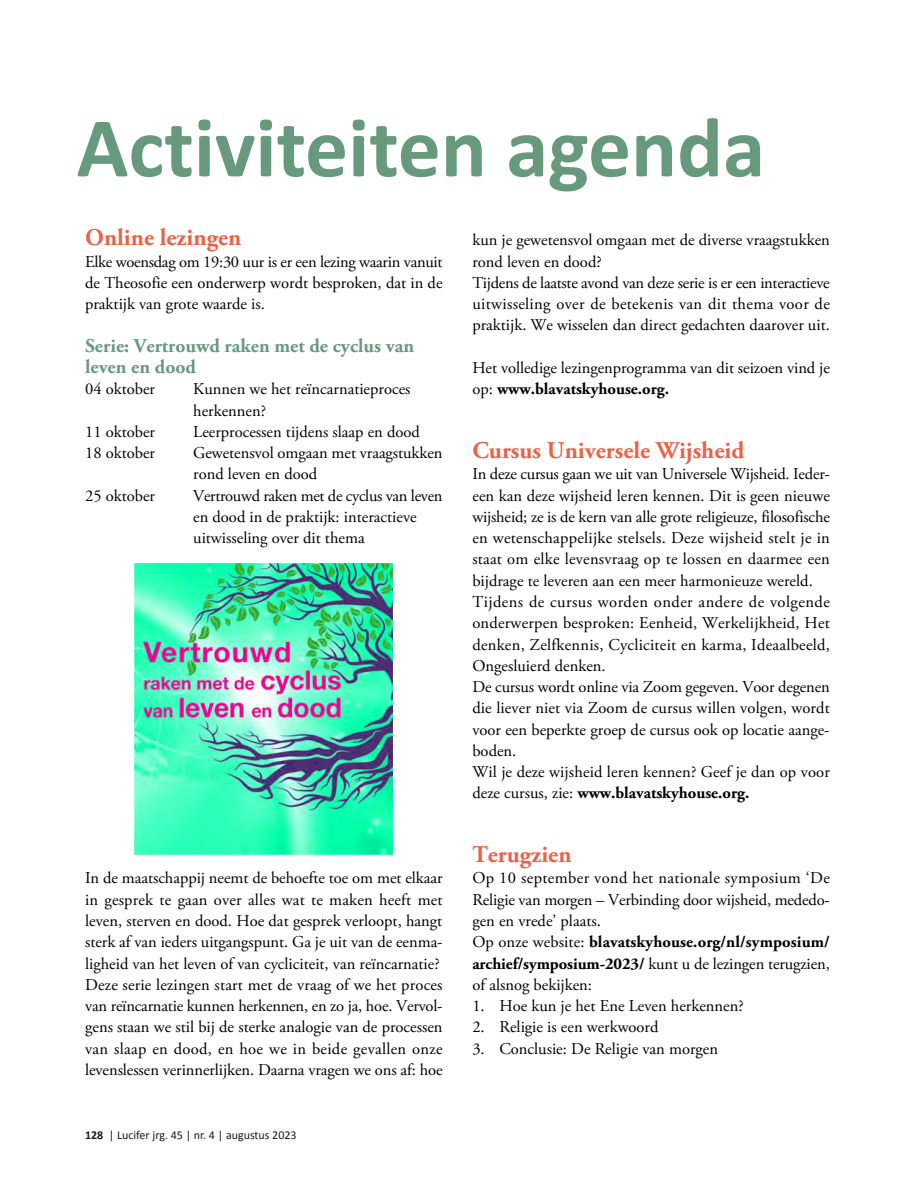
<style>
.page{position:relative;width:915px;height:1191px;background:#fff}
.page>*{position:absolute;margin:0;border:0;box-sizing:border-box;transform-origin:0 0}
.t1{font:700 85.5px "Calibri";color:#67997d}
.t2{font:700 24px "Adobe Garamond Pro";color:#ea6348}
.t3{font:700 19.5px/21.3px "Adobe Garamond Pro";color:#67997d}
.t4{font:16.5px/21.3px "Adobe Garamond Pro";color:#000}
.t5{font:12px "Calibri";color:#1a171b}
.s1{font-weight:700}
</style>
<div class="page">
<img style="left:135px;top:564px;width:258px;height:290px">
<h1 class="t1" style="left:77px;top:112px;width:690px">Activiteiten agenda</h1>
<h2 class="t2" style="left:85px;top:228px;width:158px">Online lezingen</h2>
<p class="t4" style="left:85px;top:252px;width:359px;text-align:justify">Elke woensdag om 19:30 uur is er een lezing waarin vanuit de Theosofie een onderwerp wordt besproken, dat in de praktijk van grote waarde is.</p>
<p class="t3" style="left:85px;top:337px;width:330px">Serie: Vertrouwd raken met de cyclus van leven en dood</p>
<p class="t4" style="left:85px;top:380px;width:71px">04 oktober</p>
<p class="t4" style="left:193px;top:380px;width:219px">Kunnen we het reïncarnatieproces herkennen?</p>
<p class="t4" style="left:85px;top:422px;width:71px">11 oktober</p>
<p class="t4" style="left:193px;top:422px;width:228px">Leerprocessen tijdens slaap en dood</p>
<p class="t4" style="left:85px;top:444px;width:71px">18 oktober</p>
<p class="t4" style="left:193px;top:444px;width:251px">Gewetensvol omgaan met vraagstukken rond leven en dood</p>
<p class="t4" style="left:85px;top:486px;width:71px">25 oktober</p>
<p class="t4" style="left:193px;top:486px;width:251px">Vertrouwd raken met de cyclus van leven en dood in de praktijk: interactieve uitwisseling over dit thema</p>
<p class="t4" style="left:472px;top:231px;width:359px">kun je gewetensvol omgaan met de diverse vraagstukken rond leven en dood?<br>Tijdens de laatste avond van deze serie is er een interactieve uitwisseling over de betekenis van dit thema voor de praktijk. We wisselen dan direct gedachten daarover uit.</p>
<p class="t4" style="left:472px;top:359px;width:359px">Het volledige lezingenprogramma van dit seizoen vind je op: <span class="s1">www.blavatskyhouse.org.</span></p>
<h2 class="t2" style="left:472px;top:441px;width:273px">Cursus Universele Wijsheid</h2>
<p class="t4" style="left:472px;top:465px;width:359px">In deze cursus gaan we uit van Universele Wijsheid. Ieder&shy;een kan deze wijsheid leren kennen. Dit is geen nieuwe wijsheid; ze is de kern van alle grote religieuze, filosofische en wetenschappelijke stelsels. Deze wijsheid stelt je in staat om elke levensvraag op te lossen en daarmee een bijdrage te leveren aan een meer harmonieuze wereld.<br>Tijdens de cursus worden onder andere de volgende onderwerpen besproken: Eenheid, Werkelijkheid, Het denken, Zelfkennis, Cycliciteit en karma, Ideaalbeeld, Ongesluierd denken.<br>De cursus wordt online via Zoom gegeven. Voor degenen die liever niet via Zoom de cursus willen volgen, wordt voor een beperkte groep de cursus ook op locatie aange&shy;boden.<br>Wil je deze wijsheid leren kennen? Geef je dan op voor deze cursus, zie: <span class="s1">www.blavatskyhouse.org.</span></p>
<p class="t4" style="left:85px;top:869px;width:359px">In de maatschappij neemt de behoefte toe om met elkaar in gesprek te gaan over alles wat te maken heeft met leven, sterven en dood. Hoe dat gesprek verloopt, hangt sterk af van ieders uitgangspunt. Ga je uit van de eenma&shy;ligheid van het leven of van cycliciteit, van reïncarnatie?<br>Deze serie lezingen start met de vraag of we het proces van reïncarnatie kunnen herkennen, en zo ja, hoe. Vervol&shy;gens staan we stil bij de sterke analogie van de processen van slaap en dood, en hoe we in beide gevallen onze levenslessen verinnerlijken. Daarna vragen we ons af: hoe</p>
<p class="t5" style="left:85px;top:1130px;width:213px"><span class="s1">128</span> | Lucifer jrg. 45 | nr. 4 | augustus 2023</p>
<h2 class="t2" style="left:472px;top:844px;width:101px">Terugzien</h2>
<p class="t4" style="left:472px;top:869px;width:359px">Op 10 september vond het nationale symposium ‘De Religie van morgen – Verbinding door wijsheid, mededo&shy;gen en vrede’ plaats.<br>Op onze website: <span class="s1">blavatskyhouse.org/nl/symposium/ archief/symposium-2023/</span> kunt u de lezingen terugzien, of alsnog bekijken:</p>
<p class="t4" style="left:472px;top:996px;width:273px">1. Hoe kun je het Ene Leven herkennen?</p>
<p class="t4" style="left:472px;top:1018px;width:187px">2. Religie is een werkwoord</p>
<p class="t4" style="left:472px;top:1039px;width:247px">3. Conclusie: De Religie van morgen</p>
</div>
